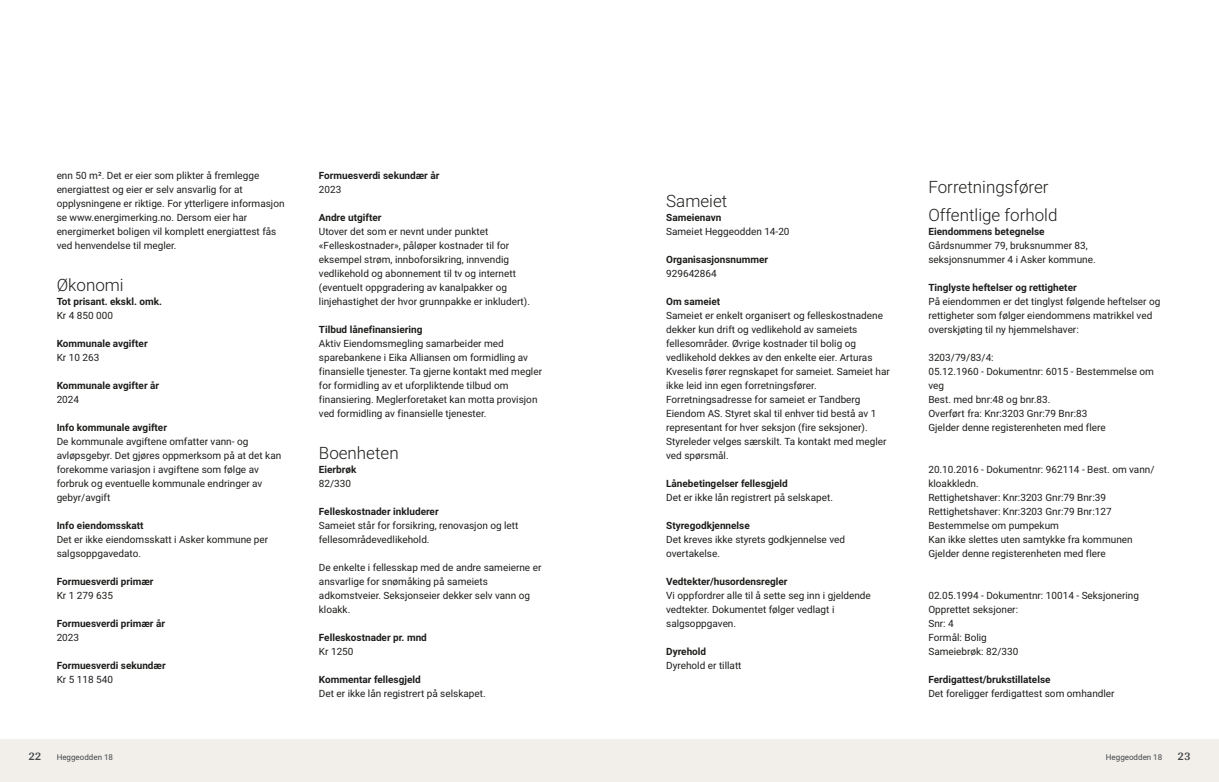
<style>
.page{position:relative;width:1219px;height:782px;background:#fff}
.page>*{position:absolute;margin:0;border:0;box-sizing:border-box;transform-origin:0 0}
.t1{font:300 17px/28px "Roboto Vitec";color:#1d1d1b}
.t2{font:700 12px "Arya";color:#414749}
.t3{font:10px/14px "Roboto Vitec";color:#1d1d1b}
.t4{font:700 10px "Roboto Vitec";color:#1d1d1b}
.t5{font:8px "Roboto Vitec";color:#414749}
</style>
<div class="page">
<div style="left:0;top:739px;width:612px;height:42px;background:#f2eeea"></div>
<div style="left:607px;top:739px;width:612px;height:42px;background:#f2eeea"></div>
<p class="t3" style="left:57px;top:167px;width:229px">enn 50 m². Det er eier som plikter å fremlegge energiattest og eier er selv ansvarlig for at opplysningene er riktige. For ytterligere informasjon se www.energimerking.no. Dersom eier har energimerket boligen vil komplett energiattest fås ved henvendelse til megler.</p>
<h1 class="t1" style="left:57px;top:270px;width:69px">Økonomi</h1>
<p class="t4" style="left:57px;top:294px;width:107px">Tot prisant. ekskl. omk.</p>
<p class="t3" style="left:57px;top:307px;width:58px">Kr 4 850 000</p>
<p class="t4" style="left:57px;top:336px;width:92px">Kommunale avgifter</p>
<p class="t3" style="left:57px;top:349px;width:44px">Kr 10 263</p>
<p class="t4" style="left:57px;top:378px;width:104px">Kommunale avgifter år</p>
<p class="t3" style="left:57px;top:391px;width:24px">2024</p>
<p class="t4" style="left:57px;top:420px;width:112px">Info kommunale avgifter</p>
<p class="t3" style="left:57px;top:433px;width:226px">De kommunale avgiftene omfatter vann‑ og avløpsgebyr. Det gjøres oppmerksom på at det kan forekomme variasjon i avgiftene som følge av forbruk og eventuelle kommunale endringer av gebyr/ avgift</p>
<p class="t4" style="left:57px;top:518px;width:88px">Info eiendomsskatt</p>
<p class="t3" style="left:57px;top:531px;width:213px">Det er ikke eiendomsskatt i Asker kommune per salgsoppgavedato.</p>
<p class="t4" style="left:57px;top:574px;width:98px">Formuesverdi primær</p>
<p class="t3" style="left:57px;top:587px;width:58px">Kr 1 279 635</p>
<p class="t4" style="left:57px;top:616px;width:110px">Formuesverdi primær år</p>
<p class="t3" style="left:57px;top:629px;width:24px">2023</p>
<p class="t4" style="left:57px;top:658px;width:111px">Formuesverdi sekundær</p>
<p class="t3" style="left:57px;top:671px;width:58px">Kr 5 118 540</p>
<p class="t2" style="left:28px;top:749px;width:15px">22</p>
<p class="t5" style="left:57px;top:751px;width:58px">Heggeodden 18</p>
<p class="t4" style="left:319px;top:168px;width:122px">Formuesverdi sekundær år</p>
<p class="t3" style="left:319px;top:181px;width:24px">2023</p>
<p class="t4" style="left:319px;top:210px;width:64px">Andre utgifter</p>
<p class="t3" style="left:319px;top:223px;width:213px">Utover det som er nevnt under punktet «Felleskostnader», påløper kostnader til for eksempel strøm, innboforsikring, innvendig vedlikehold og abonnement til tv og internett (eventuelt oppgradering av kanalpakker og linjehastighet der hvor grunnpakke er inkludert).</p>
<p class="t4" style="left:319px;top:322px;width:105px">Tilbud lånefinansiering</p>
<p class="t3" style="left:319px;top:335px;width:225px">Aktiv Eiendomsmegling samarbeider med sparebankene i Eika Alliansen om formidling av finansielle tjenester. Ta gjerne kontakt med megler for formidling av et uforpliktende tilbud om finansiering. Meglerforetaket kan motta provisjon ved formidling av finansielle tjenester.</p>
<h1 class="t1" style="left:319px;top:438px;width:81px">Boenheten</h1>
<p class="t4" style="left:319px;top:462px;width:39px">Eierbrøk</p>
<p class="t3" style="left:319px;top:475px;width:34px">82/ 330</p>
<p class="t4" style="left:319px;top:504px;width:121px">Felleskostnader inkluderer</p>
<p class="t3" style="left:319px;top:517px;width:201px">Sameiet står for forsikring, renovasjon og lett fellesområdevedlikehold.</p>
<p class="t3" style="left:319px;top:559px;width:224px">De enkelte i fellesskap med de andre sameierne er ansvarlige for snømåking på sameiets adkomstveier. Seksjonseier dekker selv vann og kloakk.</p>
<p class="t4" style="left:319px;top:630px;width:110px">Felleskostnader pr. mnd</p>
<p class="t3" style="left:319px;top:643px;width:36px">Kr 1250</p>
<p class="t4" style="left:319px;top:672px;width:103px">Kommentar fellesgjeld</p>
<p class="t3" style="left:319px;top:685px;width:168px">Det er ikke lån registrert på selskapet.</p>
<h1 class="t1" style="left:666px;top:186px;width:63px">Sameiet</h1>
<p class="t4" style="left:666px;top:210px;width:57px">Sameienavn</p>
<p class="t3" style="left:666px;top:223px;width:125px">Sameiet Heggeodden 14‑20</p>
<p class="t4" style="left:666px;top:252px;width:103px">Organisasjonsnummer</p>
<p class="t3" style="left:666px;top:265px;width:52px">929642864</p>
<p class="t4" style="left:666px;top:294px;width:56px">Om sameiet</p>
<p class="t3" style="left:666px;top:307px;width:225px">Sameiet er enkelt organisert og felleskostnadene dekker kun drift og vedlikehold av sameiets fellesområder. Øvrige kostnader til bolig og vedlikehold dekkes av den enkelte eier. Arturas Kveselis fører regnskapet for sameiet. Sameiet har ikke leid inn egen forretningsfører.<br>Forretningsadresse for sameiet er Tandberg Eiendom AS. Styret skal til enhver tid bestå av 1 representant for hver seksjon (fire seksjoner).<br>Styreleder velges særskilt. Ta kontakt med megler ved spørsmål.</p>
<p class="t4" style="left:666px;top:476px;width:123px">Lånebetingelser fellesgjeld</p>
<p class="t3" style="left:666px;top:489px;width:168px">Det er ikke lån registrert på selskapet.</p>
<p class="t4" style="left:666px;top:518px;width:85px">Styregodkjennelse</p>
<p class="t3" style="left:666px;top:531px;width:180px">Det kreves ikke styrets godkjennelse ved overtakelse.</p>
<p class="t4" style="left:666px;top:574px;width:123px">Vedtekter/ husordensregler</p>
<p class="t3" style="left:666px;top:587px;width:206px">Vi oppfordrer alle til å sette seg inn i gjeldende vedtekter. Dokumentet følger vedlagt i salgsoppgaven.</p>
<p class="t4" style="left:666px;top:644px;width:42px">Dyrehold</p>
<p class="t3" style="left:666px;top:657px;width:77px">Dyrehold er tillatt</p>
<h1 class="t1" style="left:928px;top:172px;width:131px">Forretningsfører<br>Offentlige forhold</h1>
<p class="t4" style="left:928px;top:224px;width:118px">Eiendommens betegnelse</p>
<p class="t3" style="left:928px;top:237px;width:169px">Gårdsnummer 79, bruksnummer 83, seksjonsnummer 4 i Asker kommune.</p>
<p class="t4" style="left:928px;top:280px;width:150px">Tinglyste heftelser og rettigheter</p>
<p class="t3" style="left:928px;top:293px;width:233px">På eiendommen er det tinglyst følgende heftelser og rettigheter som følger eiendommens matrikkel ved overskjøting til ny hjemmelshaver:</p>
<p class="t3" style="left:928px;top:349px;width:227px">3203/ 79/ 83/ 4:<br>05.12.1960 ‑ Dokumentnr: 6015 ‑ Bestemmelse om veg<br>Best. med bnr:48 og bnr.83.<br>Overført fra: Knr:3203 Gnr:79 Bnr:83<br>Gjelder denne registerenheten med flere</p>
<p class="t3" style="left:928px;top:461px;width:228px">20.10.2016 ‑ Dokumentnr: 962114 ‑ Best. om vann/ kloakkledn.<br>Rettighetshaver: Knr:3203 Gnr:79 Bnr:39<br>Rettighetshaver: Knr:3203 Gnr:79 Bnr:127<br>Bestemmelse om pumpekum<br>Kan ikke slettes uten samtykke fra kommunen Gjelder denne registerenheten med flere</p>
<p class="t3" style="left:928px;top:587px;width:212px">02.05.1994 ‑ Dokumentnr: 10014 ‑ Seksjonering<br>Opprettet seksjoner:<br>Snr: 4<br>Formål: Bolig<br>Sameiebrøk: 82/ 330</p>
<p class="t4" style="left:928px;top:672px;width:124px">Ferdigattest/ brukstillatelse</p>
<p class="t3" style="left:928px;top:685px;width:188px">Det foreligger ferdigattest som omhandler</p>
<p class="t5" style="left:1106px;top:751px;width:58px">Heggeodden 18</p>
<p class="t2" style="left:1177px;top:749px;width:15px">23</p>
</div>
